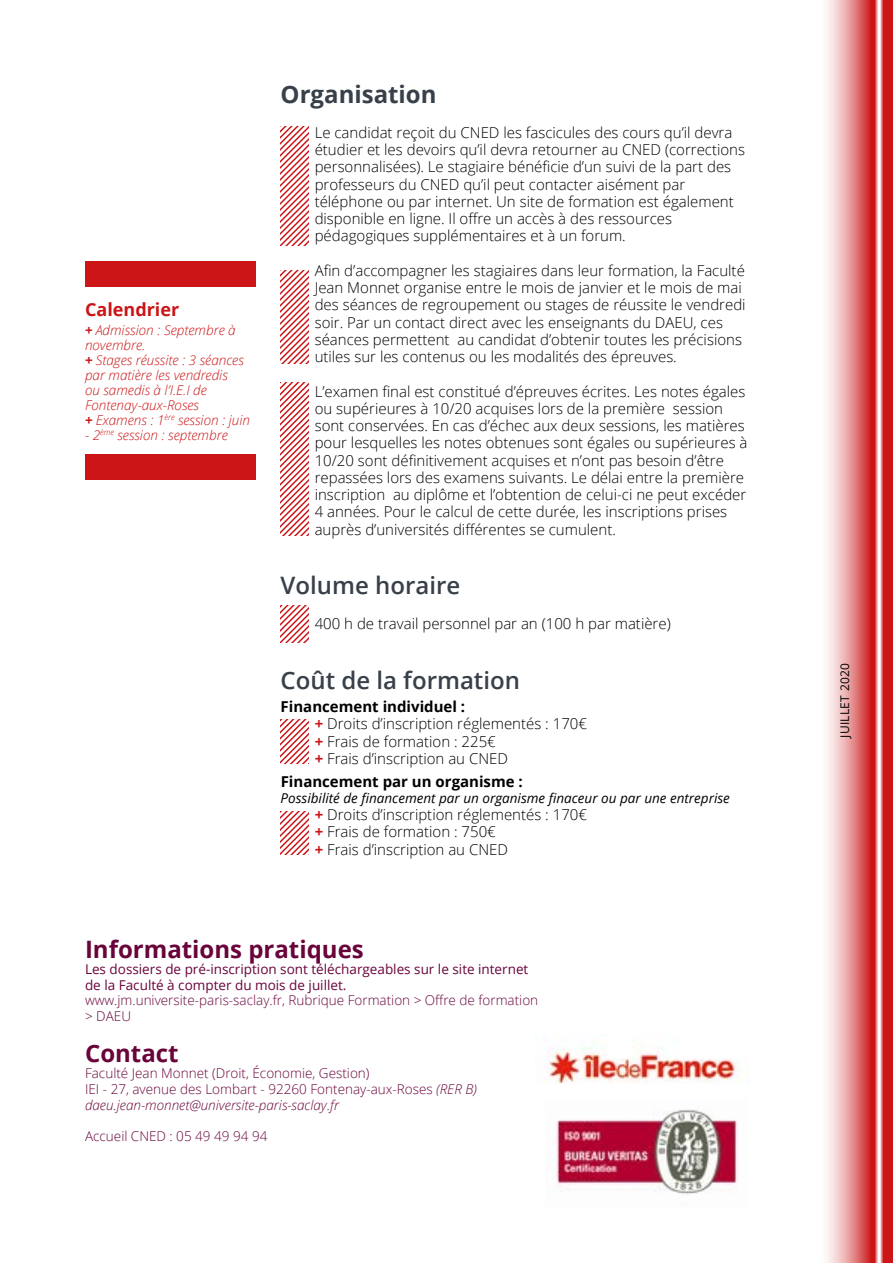
<style>
.page{position:relative;width:893px;height:1263px;background:#fff}
.page>*{position:absolute;margin:0;border:0;box-sizing:border-box;transform-origin:0 0}
.t1{font:600 24px "Open Sans";color:#38404a}
.t2{font:700 24px "Open Sans";color:#69043b}
.t3{font:700 24px "Open Sans";color:#38404a}
.t4{font:700 18px "Open Sans";color:#cb1517}
.t5{font:300 15px/17.2px "Open Sans";color:#000}
.t6{font:700 15px "Open Sans";color:#000}
.t7{font:300 13.5px/15.8px "Open Sans";color:#69043b}
.t8{font:italic 300 13.5px/15px "Open Sans";color:#cb1517}
.t9{font:13.5px/15.8px "Open Sans";color:#69043b}
.t10{font:italic 13.5px "Open Sans";color:#000}
.t11{font:12px "Open Sans";letter-spacing:.025em;color:#000}
.s1{font-weight:700;font-style:normal}
.s2{font-weight:700}
.s3{font-weight:700;color:#cb1517}
.s4{font-style:italic}
</style>
<div class="page">
<div style="left:85px;top:261px;width:170px;height:26px;background:#cb1517"></div>
<div style="left:85px;top:454px;width:170px;height:25px;background:#cb1517"></div>
<svg style="left:827px;top:0;width:66px;height:1263px;background:#e27f80"></svg>
<img style="left:556px;top:1109px;width:182px;height:85px">
<img style="left:536px;top:1035px;width:212px;height:49px">
<svg style="left:281px;top:127px;width:27px;height:118px"></svg>
<svg style="left:281px;top:270px;width:27px;height:94px"></svg>
<svg style="left:281px;top:383px;width:27px;height:153px"></svg>
<svg style="left:281px;top:606px;width:27px;height:36px"></svg>
<svg style="left:281px;top:720px;width:27px;height:43px"></svg>
<svg style="left:281px;top:811px;width:27px;height:44px"></svg>
<p class="t4" style="left:85px;top:296px;width:96px">Calendrier</p>
<p class="t8" style="left:85px;top:322px;width:167px"><span class="s1">+</span> Admission : Septembre à novembre.<br><span class="s1">+</span> Stages réussite : 3 séances par matière les vendredis<br>ou samedis à l’I.E.I de<br>Fontenay-aux-Roses<br><span class="s1">+</span> Examens : 1<sup>ère</sup> session : juin</p>
<p class="t8" style="left:85px;top:427px;width:144px">- 2<sup>ème</sup> session : septembre</p>
<h1 class="t3" style="left:281px;top:78px;width:157px">Organisation</h1>
<p class="t5" style="left:315px;top:123px;width:432px">Le candidat reçoit du CNED les fascicules des cours qu’il devra étudier et les devoirs qu’il devra retourner au CNED (corrections personnalisées). Le stagiaire bénéficie d’un suivi de la part des professeurs du CNED qu’il peut contacter aisément par téléphone ou par internet. Un site de formation est également disponible en ligne. Il offre un accès à des ressources pédagogiques supplémentaires et à un forum.</p>
<p class="t5" style="left:315px;top:261px;width:432px">Afin d’accompagner les stagiaires dans leur formation, la Faculté Jean Monnet organise entre le mois de janvier et le mois de mai des séances de regroupement ou stages de réussite le vendredi soir. Par un contact direct avec les enseignants du DAEU, ces séances permettent au candidat d’obtenir toutes les précisions utiles sur les contenus ou les modalités des épreuves.</p>
<p class="t5" style="left:315px;top:382px;width:434px">L’examen final est constitué d’épreuves écrites. Les notes égales ou supérieures à 10/20 acquises lors de la première session sont conservées. En cas d’échec aux deux sessions, les matières pour lesquelles les notes obtenues sont égales ou supérieures à 10/20 sont définitivement acquises et n’ont pas besoin d’être repassées lors des examens suivants. Le délai entre la première inscription au diplôme et l’obtention de celui-ci ne peut excéder 4 années. Pour le calcul de cette durée, les inscriptions prises auprès d’universités différentes se cumulent.</p>
<h1 class="t1" style="left:281px;top:569px;width:181px">Volume horaire</h1>
<p class="t5" style="left:315px;top:614px;width:358px">400 h de travail personnel par an (100 h par matière)</p>
<h1 class="t1" style="left:281px;top:663px;width:241px">Coût de la formation</h1>
<p class="t5" style="left:315px;top:697px;width:274px;text-indent:-34px"><span class="s2">Financement individuel :<br></span><span class="s3">+</span> Droits d’inscription réglementés : 170€ <span class="s3">+</span> Frais de formation : 225€<br><span class="s3">+</span> Frais d’inscription au CNED</p>
<p class="t6" style="left:281px;top:771px;width:244px">Financement par un organisme :</p>
<p class="t10" style="left:281px;top:789px;width:451px">Possibilité de financement par un organisme finaceur ou par une entreprise</p>
<p class="t5" style="left:315px;top:805px;width:274px"><span class="s3">+</span> Droits d’inscription réglementés : 170€ <span class="s3">+</span> Frais de formation : 750€<br><span class="s3">+</span> Frais d’inscription au CNED</p>
<h1 class="t2" style="left:85px;top:932px;width:280px">Informations pratiques</h1>
<p class="t9" style="left:85px;top:961px;width:445px">Les dossiers de pré-inscription sont téléchargeables sur le site internet de la Faculté à compter du mois de juillet.</p>
<p class="t7" style="left:85px;top:992px;width:455px">www.jm.universite-paris-saclay.fr, Rubrique Formation &gt; Offre de formation &gt; DAEU</p>
<h1 class="t2" style="left:85px;top:1037px;width:95px">Contact</h1>
<p class="t7" style="left:85px;top:1065px;width:393px">Faculté Jean Monnet (Droit, Économie, Gestion)<br>IEI - 27, avenue des Lombart - 92260 Fontenay-aux-Roses <span class="s4">(RER B) daeu.jean-monnet@universite-paris-saclay.fr</span></p>
<p class="t7" style="left:85px;top:1128px;width:184px">Accueil CNED : 05 49 49 94 94</p>
<p class="t11" style="left:836px;top:738px;width:76px;rotate:-90deg">JUILLET 2020</p>
</div>
